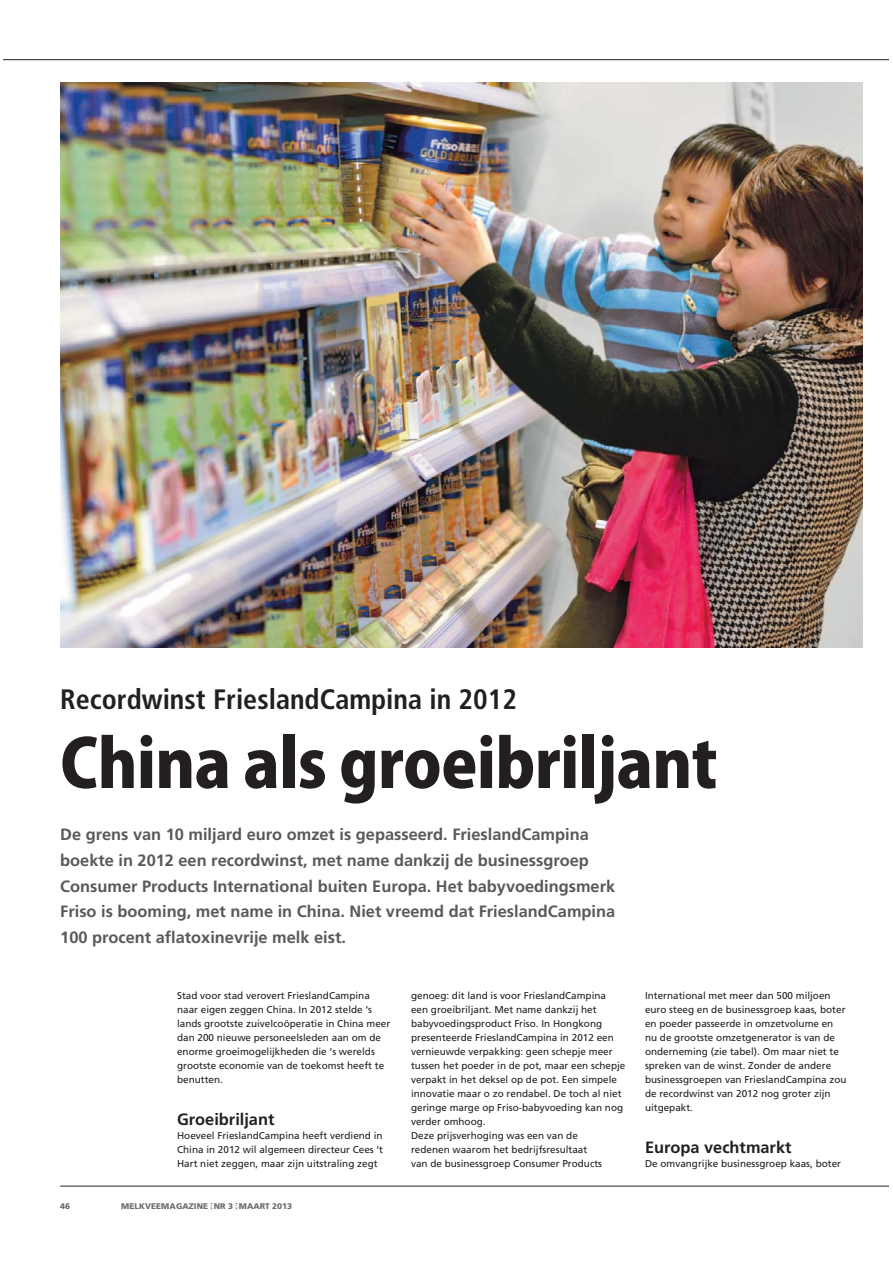
<style>
.page{position:relative;width:893px;height:1263px;background:#fff}
.page>*{position:absolute;margin:0;border:0;box-sizing:border-box;transform-origin:0 0}
.t1{font:66px "Koz Go Pro Heavy 90 msp RKSJ H";letter-spacing:-.01em;color:#231f20}
.t2{font:700 condensed 28.05px "Frutiger LT Std";color:#231f20}
.t3{font:700 16.35px/25.7px "Frutiger LT Std";color:#58595b}
.t4{font:700 16.35px "Frutiger LT Std";color:#231f20}
.t5{font:9.9px/14.1px "Frutiger LT Std";color:#231f20}
.t6{font:900 8.25px "Frutiger LT Std";letter-spacing:.01em;color:#6d6e70}
.t7{font:900 8.25px "Frutiger LT Std";color:#636466}
</style>
<div class="page">
<hr style="left:4px;top:59px;width:885px;height:1px;background:#231f20">
<img style="left:60px;top:83px;width:802px;height:565px">
<hr style="left:60px;top:1186px;width:829px;height:1px;background:#231f20">
<h2 class="t2" style="left:60px;top:687px;width:458px">Recordwinst FrieslandCampina in 2012</h2>
<h1 class="t1" style="left:60px;top:738px;width:659px">China als groeibriljant</h1>
<p class="t3" style="left:60px;top:822px;width:556px">De grens van 10 miljard euro omzet is gepasseerd. FrieslandCampina boekte in 2012 een recordwinst, met name dankzij de businessgroep Consumer Products International buiten Europa. Het babyvoedingsmerk Friso is booming, met name in China. Niet vreemd dat FrieslandCampina 100 procent aflatoxinevrije melk eist.</p>
<p class="t5" style="left:177px;top:989px;width:215px">Stad voor stad verovert FrieslandCampina naar eigen zeggen China. In 2012 stelde ‘s lands grootste zuivelcoöperatie in China meer dan 200 nieuwe personeelsleden aan om de enorme groeimogelijkheden die ‘s werelds grootste economie van de toekomst heeft te benutten.</p>
<h3 class="t4" style="left:177px;top:1112px;width:99px">Groeibriljant</h3>
<p class="t5" style="left:177px;top:1129px;width:208px;text-align:justify">Hoeveel FrieslandCampina heeft verdiend in China in 2012 wil algemeen directeur Cees ‘t Hart niet zeggen, maar zijn uitstraling zegt</p>
<p class="t7" style="left:60px;top:1203px;width:12px">46</p>
<p class="t6" style="left:121px;top:1203px;width:173px">MELKVEEMAGAZINE NR 3 MAART 2013</p>
<p class="t5" style="left:411px;top:989px;width:216px">genoeg: dit land is voor FrieslandCampina een groeibriljant. Met name dankzij het babyvoedingsproduct Friso. In Hongkong presenteerde FrieslandCampina in 2012 een vernieuwde verpakking: geen schepje meer tussen het poeder in de pot, maar een schepje verpakt in het deksel op de pot. Een simpele innovatie maar o zo rendabel. De toch al niet geringe marge op Friso-babyvoeding kan nog verder omhoog.<br>Deze prijsverhoging was een van de<br>redenen waarom het bedrijfsresultaat<br>van de businessgroep Consumer Products</p>
<p class="t5" style="left:645px;top:989px;width:203px">International met meer dan 500 miljoen euro steeg en de businessgroep kaas, boter en poeder passeerde in omzetvolume en nu de grootste omzetgenerator is van de onderneming (zie tabel). Om maar niet te spreken van de winst. Zonder de andere businessgroepen van FrieslandCampina zou de recordwinst van 2012 nog groter zijn uitgepakt.</p>
<h3 class="t4" style="left:645px;top:1140px;width:148px">Europa vechtmarkt</h3>
<p class="t5" style="left:645px;top:1157px;width:198px">De omvangrijke businessgroep kaas, boter</p>
</div>
